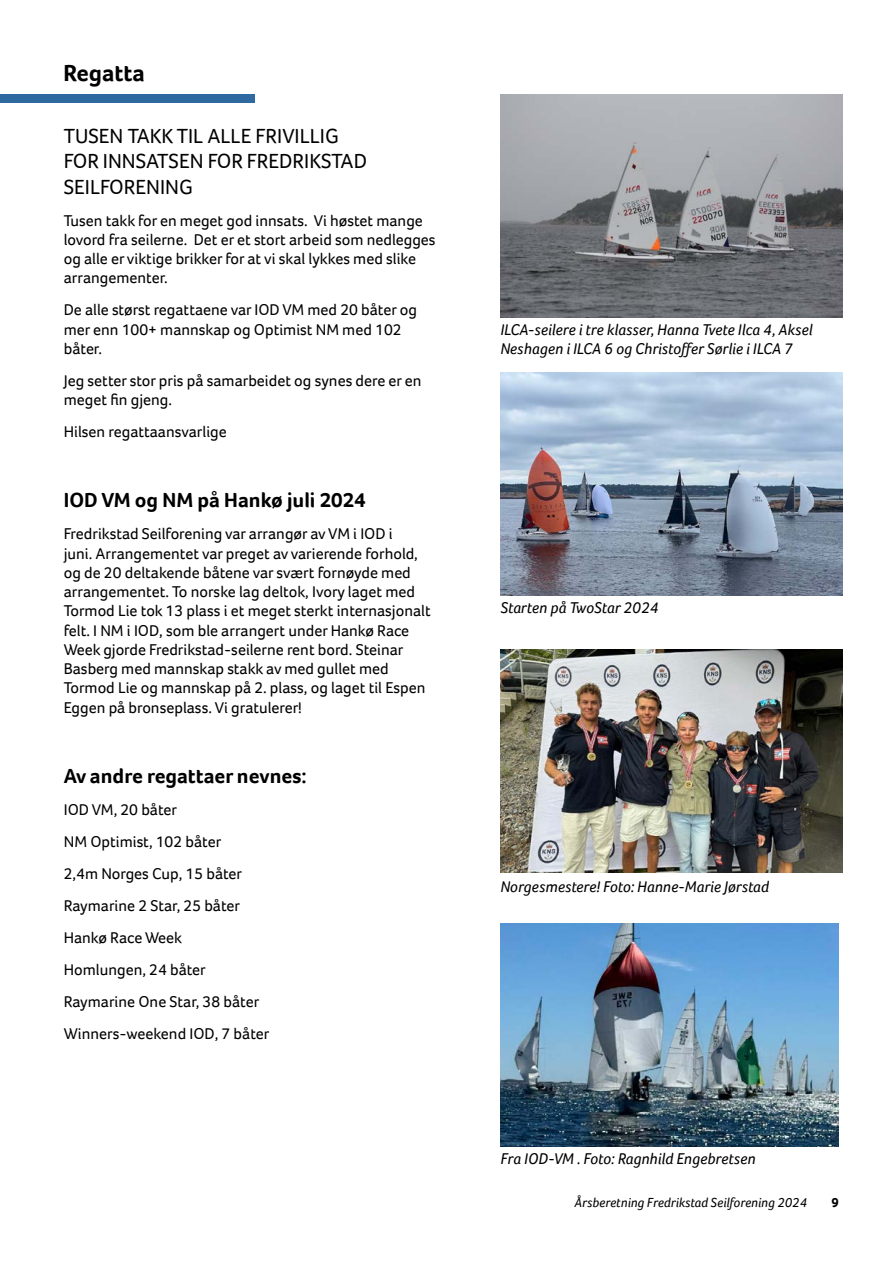
<style>
.page{position:relative;width:893px;height:1263px;background:#fff}
.page>*{position:absolute;margin:0;border:0;box-sizing:border-box;transform-origin:0 0}
.t1{font:700 24px "Foco";color:#000}
.t2{font:21px/25.2px "Foco";color:#000}
.t3{font:700 21px "Foco";color:#000}
.t4{font:16.05px/19.2px "Foco";color:#000}
.t5{font:italic 16.05px/19.2px "Foco";color:#000}
.t6{font:italic 13.5px "Foco";color:#000}
.t7{font:700 13.5px "Foco";color:#000}
</style>
<div class="page">
<div style="left:0;top:94px;width:255px;height:8px;background:#2e69a0"></div>
<img style="left:500px;top:94px;width:342px;height:224px">
<img style="left:500px;top:372px;width:342px;height:223px">
<img style="left:500px;top:650px;width:342px;height:223px">
<img style="left:500px;top:923px;width:339px;height:224px">
<h1 class="t1" style="left:63px;top:57px;width:83px">Regatta</h1>
<h2 class="t2" style="left:64px;top:123px;width:305px">TUSEN TAKK TIL ALLE FRIVILLIG<br>FOR INNSATSEN FOR FREDRIKSTAD<br>SEILFORENING</h2>
<p class="t4" style="left:64px;top:210px;width:373px">Tusen takk for en meget god innsats. Vi høstet mange lovord fra seilerne. Det er et stort arbeid som nedlegges og alle er viktige brikker for at vi skal lykkes med slike arrangementer.</p>
<p class="t4" style="left:64px;top:300px;width:355px">De alle størst regattaene var IOD VM med 20 båter og mer enn 100+ mannskap og Optimist NM med 102 båter.</p>
<p class="t4" style="left:64px;top:371px;width:359px">Jeg setter stor pris på samarbeidet og synes dere er en meget fin gjeng.</p>
<p class="t4" style="left:64px;top:422px;width:165px">Hilsen regattaansvarlige</p>
<h2 class="t3" style="left:64px;top:486px;width:303px">IOD VM og NM på Hankø juli 2024</h2>
<p class="t4" style="left:64px;top:524px;width:368px">Fredrikstad Seilforening var arrangør av VM i IOD i<br>juni. Arrangementet var preget av varierende forhold, og de 20 deltakende båtene var svært fornøyde med arrangementet. To norske lag deltok, Ivory laget med Tormod Lie tok 13 plass i et meget sterkt internasjonalt felt. I NM i IOD, som ble arrangert under Hankø Race Week gjorde Fredrikstad-seilerne rent bord. Steinar Basberg med mannskap stakk av med gullet med Tormod Lie og mannskap på 2. plass, og laget til Espen Eggen på bronseplass. Vi gratulerer!</p>
<h2 class="t3" style="left:64px;top:762px;width:244px">Av andre regattaer nevnes:</h2>
<p class="t4" style="left:64px;top:793px;width:207px;line-height:32px">IOD VM, 20 båter<br>NM Optimist, 102 båter<br>2,4m Norges Cup, 15 båter<br>Raymarine 2 Star, 25 båter<br>Hankø Race Week<br>Homlungen, 24 båter<br>Raymarine One Star, 38 båter<br>Winners-weekend IOD, 7 båter</p>
<p class="t5" style="left:500px;top:320px;width:314px">ILCA-seilere i tre klasser, Hanna Tvete Ilca 4, Aksel<br>Neshagen i ILCA 6 og Christoffer Sørlie i ILCA 7</p>
<p class="t5" style="left:500px;top:598px;width:160px">Starten på TwoStar 2024</p>
<p class="t5" style="left:500px;top:877px;width:270px">Norgesmestere! Foto: Hanne-Marie Jørstad</p>
<p class="t5" style="left:500px;top:1149px;width:257px">Fra IOD-VM . Foto: Ragnhild Engebretsen</p>
<p class="t6" style="left:574px;top:1193px;width:234px">Årsberetning Fredrikstad Seilforening 2024</p>
<p class="t7" style="left:832px;top:1193px;width:9px">9</p>
</div>
